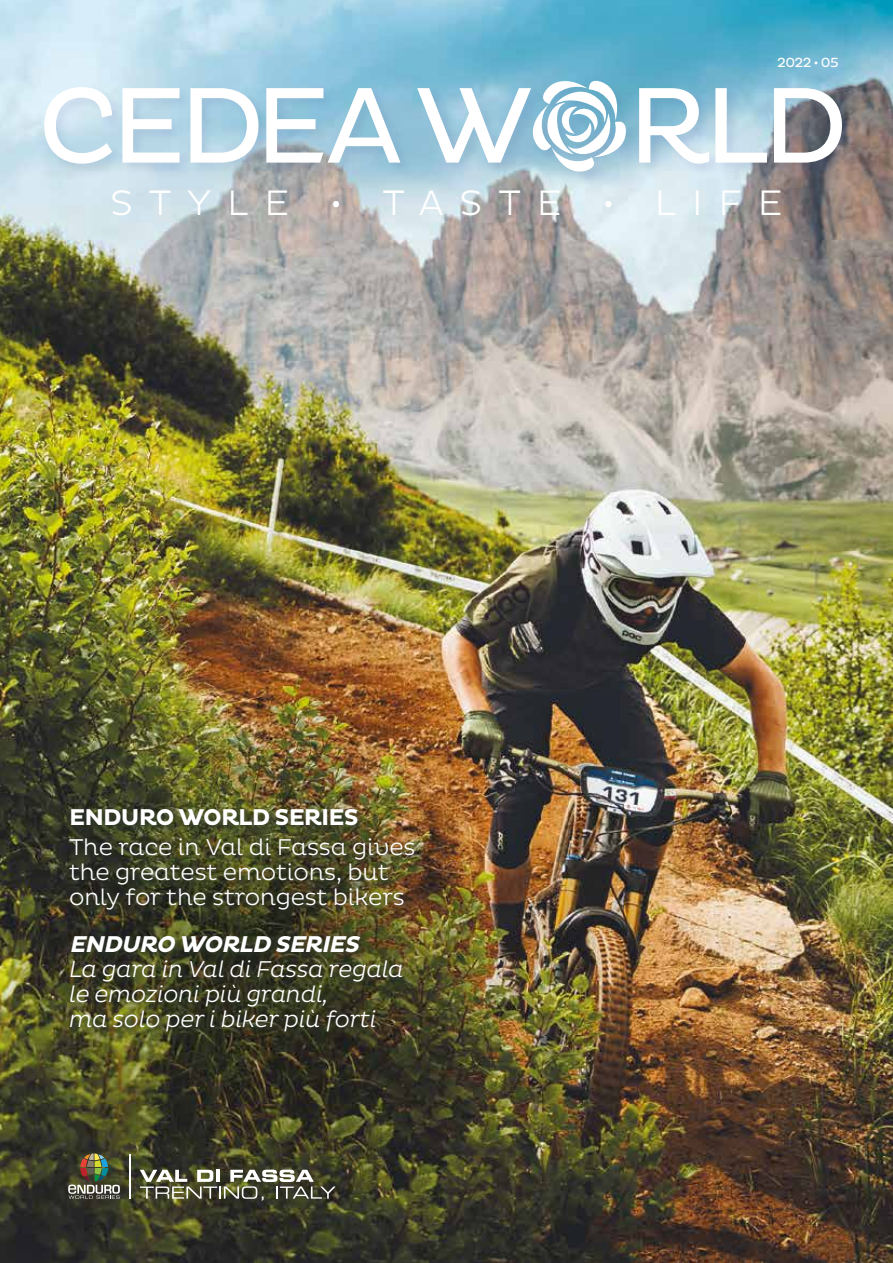
<style>
.page{position:relative;width:893px;height:1263px;background:#fff}
.page>*{position:absolute;margin:0;border:0;box-sizing:border-box;transform-origin:0 0}
.t1{font:300 36px "Pluto";letter-spacing:.44em;color:#fff}
.t2{font:300 23.25px/25.2px "Pluto";letter-spacing:-.01em;color:#fff}
.t3{font:italic 300 23.25px/25.2px "Pluto";letter-spacing:-.02em;color:#fff}
.t4{font:700 23.25px "Pluto";letter-spacing:-.04em;color:#fff}
.t5{font:italic 700 23.25px "Pluto";color:#fff}
.t6{font:13.5px "Pluto";letter-spacing:-.04em;color:#fff}
</style>
<div class="page">
<img style="left:0;top:0;width:893px;height:1263px">
<div style="left:42px;top:79px;width:814px;height:106px;background:#283583;opacity:.1"></div>
<svg style="left:44px;top:87px;width:68px;height:77px"></svg>
<svg style="left:122px;top:88px;width:58px;height:75px"></svg>
<svg style="left:190px;top:88px;width:68px;height:75px"></svg>
<svg style="left:266px;top:88px;width:134px;height:75px"></svg>
<svg style="left:715px;top:88px;width:52px;height:75px"></svg>
<svg style="left:774px;top:88px;width:68px;height:75px"></svg>
<svg style="left:417px;top:76px;width:210px;height:96px"></svg>
<svg style="left:639px;top:88px;width:70px;height:76px"></svg>
<svg style="left:140px;top:1169px;width:196px;height:31px"></svg>
<hr style="left:129px;top:1154px;width:1px;height:45px;background:#fff">
<svg style="left:68px;top:1153px;width:52px;height:46px;background:#62634d"></svg>
<img style="left:66px;top:805px;width:360px;height:238px">
<p class="t6" style="left:777px;top:55px;width:63px">2022 • 05</p>
<h1 class="t1" style="left:110px;top:182px;width:674px">STYLE • TASTE • LIFE</h1>
<p class="t4" style="left:69px;top:804px;width:291px">ENDURO WORLD SERIES</p>
<p class="t2" style="left:69px;top:834px;width:348px">The race in Val di Fassa gives the greatest emotions, but only for the strongest bikers</p>
<p class="t5" style="left:69px;top:930px;width:297px">ENDURO WORLD SERIES</p>
<p class="t3" style="left:69px;top:957px;width:336px">La gara in Val di Fassa regala le emozioni più grandi,<br>ma solo per i biker più forti</p>
</div>
